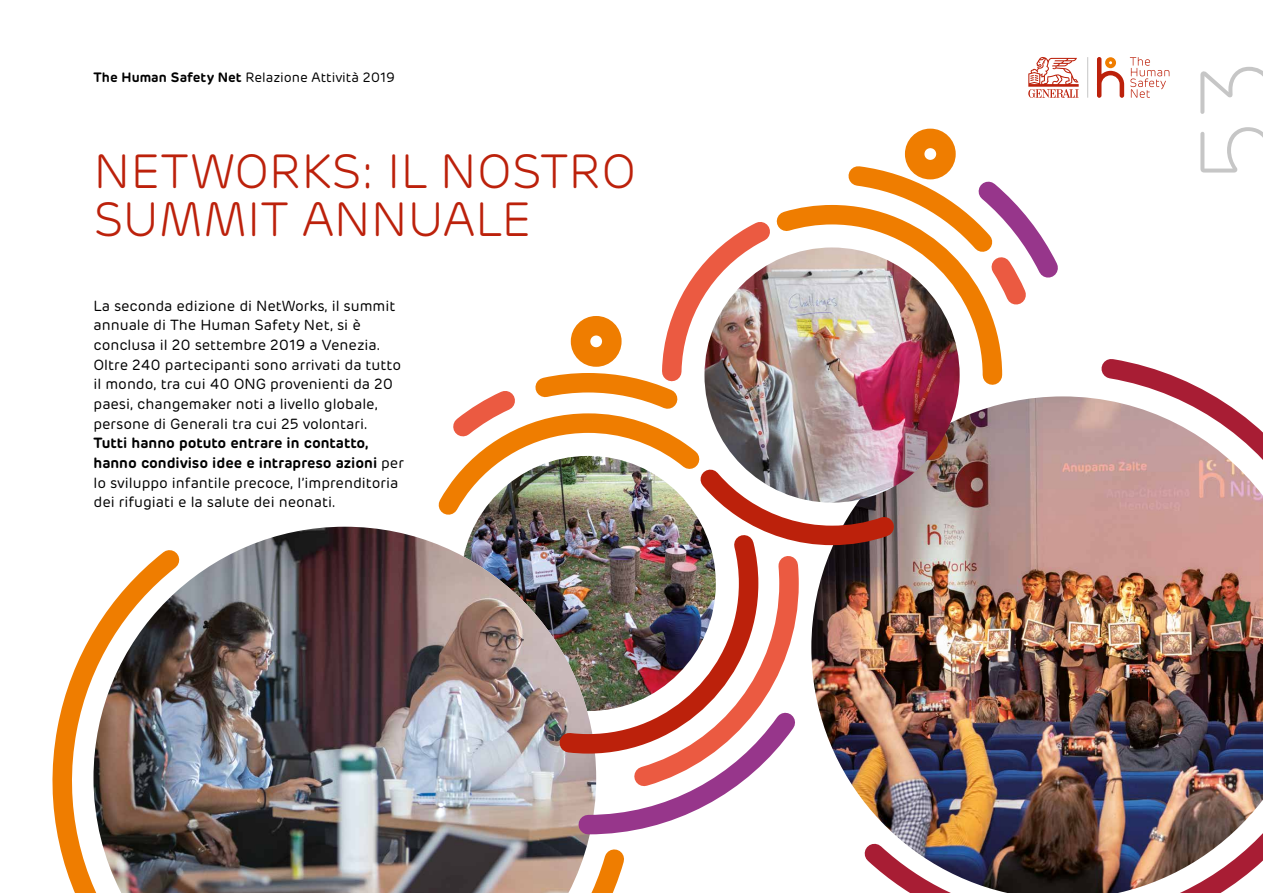
<style>
.page{position:relative;width:1263px;height:893px;background:#fff}
.page>*{position:absolute;margin:0;border:0;box-sizing:border-box;transform-origin:0 0}
.t1{font:200 108px "Rubrik";color:#c6c6c6}
.t2{font:300 48px/48px "Rubrik";color:#bc210b}
.t3{font:14.7px/19.6px "Rubrik";color:#000}
.t4{font:13.5px "Rubrik";color:#000}
.s1{font-weight:600}
</style>
<div class="page">
<svg style="left:1028px;top:57px;width:51px;height:41px"></svg>
<hr style="left:1087px;top:57px;width:1px;height:41px;background:#c6c6c6">
<svg style="left:1097px;top:57px;width:27px;height:41px"></svg>
<svg style="left:1130px;top:57px;width:39px;height:41px"></svg>
<img style="left:811px;top:555px;width:36px;height:222px">
<div style="left:905px;top:129px;width:51px;height:50px;border:20px solid #ef7d00;border-radius:50%"></div>
<img style="left:638px;top:555px;width:161px;height:140px">
<svg style="left:638px;top:695px;width:174px;height:135px"></svg>
<img style="left:438px;top:154px;width:620px;height:401px">
<img style="left:847px;top:346px;width:416px;height:547px">
<img style="left:52px;top:532px;width:586px;height:361px">
<p class="t4" style="left:94px;top:70px;width:303px"><span class="s1">The Human Safety Net</span> Relazione Attività 2019</p>
<h2 class="t2" style="left:94px;top:148px;width:544px">NETWORKS: IL NOSTRO<br>SUMMIT ANNUALE</h2>
<p class="t3" style="left:94px;top:296px;width:309px">La seconda edizione di NetWorks, il summit annuale di The Human Safety Net, si è conclusa il 20 settembre 2019 a Venezia.<br>Oltre 240 partecipanti sono arrivati da tutto il mondo, tra cui 40 ONG provenienti da 20 paesi, changemaker noti a livello globale, persone di Generali tra cui 25 volontari.</p>
<p class="t3" style="left:94px;top:434px;width:312px"><span class="s1">Tutti hanno potuto entrare in contatto, hanno condiviso idee e intrapreso azioni</span> per lo sviluppo infantile precoce, l’imprenditoria dei rifugiati e la salute dei neonati.</p>
<h1 class="t1" style="left:1177px;top:184px;width:128px;rotate:-90deg">53</h1>
</div>
